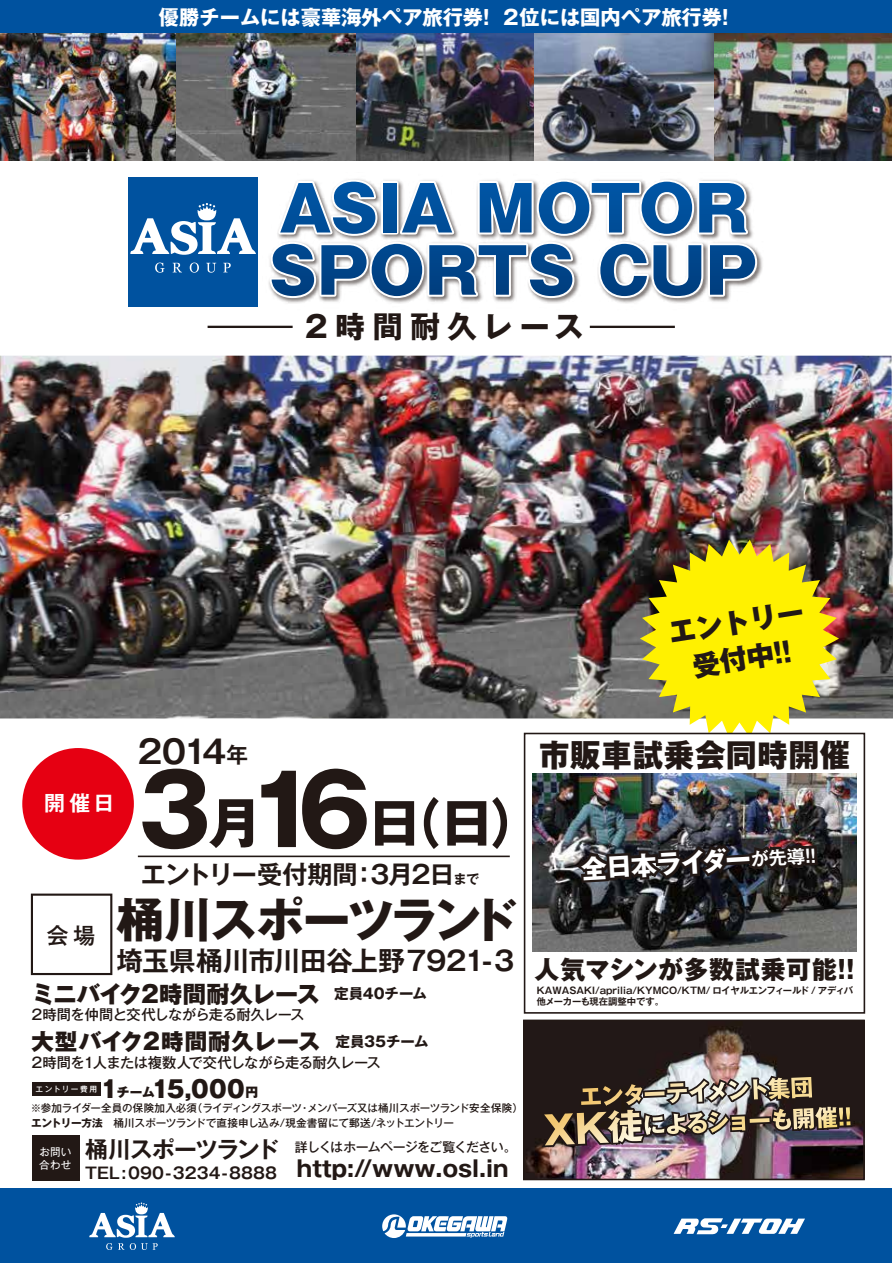
<style>
.page{position:relative;width:893px;height:1263px;background:#fff}
.page>*{position:absolute;margin:0;border:0;box-sizing:border-box;transform-origin:0 0}
.t1{font:700 54.45px "Gothic MB101 Pro";color:#221815}
.t2{font:700 48px "Gothic MB101 Pro";letter-spacing:-.07em;color:#221815}
.t3{font:700 32.25px "Gothic MB101 Pro De";color:#221815}
.t4{font:800 31.35px "Gothic MB101 Pro";letter-spacing:.025em;color:#221815}
.t5{font:700 30px "Gothic MB101 Pro";letter-spacing:.245em;color:#221815}
.t6{font:800 27.3px/36.9px "Gothic MB101 Pro";color:#221815;text-align:center}
.t7{font:700 26.85px "Gothic MB101 Pro De";letter-spacing:-.02em;color:#221815}
.t8{font:700 25.95px "Gothic MB101 Pro";color:#fff}
.t9{font:700 25.2px "Gothic MB101 Pro De";letter-spacing:-.05em;color:#221815}
.t10{font:800 24.9px "Gothic MB101 Pro";letter-spacing:.02em;color:#221815}
.t11{font:800 23.25px "Gothic MB101 Pro";letter-spacing:-.005em;color:#221815}
.t12{font:700 22.95px "Gothic MB101 Pro De";letter-spacing:-.06em;color:#221815}
.t13{font:800 22.5px "Gothic MB101 Pro";letter-spacing:.03em;color:#221815}
.t14{font:700 20.85px "Gothic MB101 Pro De";color:#fff}
.t15{font:700 20.25px "Gothic MB101 Pro";color:#fff}
.t16{font:700 15.75px "Gothic MB101 Pro De";color:#221815}
.t17{font:500 14.25px "Gothic MB101 Pro";letter-spacing:-.03em;color:#221815}
.t18{font:500 12.9px "Gothic MB101 Pro";letter-spacing:-.055em;color:#221815}
.t19{font:500 10.65px "Gothic MB101 Pro";letter-spacing:-.025em;color:#221815}
.t20{font:10.65px/12.8px "Gothic MB101 Pro";letter-spacing:.005em;color:#fff}
.t21{font:500 10.5px "Gothic MB101 Pro";letter-spacing:-.02em;color:#221815}
.t22{font:700 9.3px/11.7px "Gothic MB101 Pro De";color:#221815}
.t23{font:500 7.8px "Gothic MB101 Pro";letter-spacing:.165em;color:#fff}
.s1{font-size:21.75px}
.s2{font-size:96.9px}
.s3{font-size:13.2px}
.s4{font-family:"Gothic MB101 Pro De";font-size:18px}
.s5{font-weight:700;font-size:14.4px}
.s6{font-size:12.75px}
.s7{font-weight:700}
.s8{font-family:"Gothic MB101 Pro";font-size:22.35px}
</style>
<div class="page">
<div style="left:0;top:1188px;width:892px;height:75px;background:#00529f"></div>
<div style="left:0;top:0;width:892px;height:34px;background:#00529f"></div>
<img style="left:0;top:356px;width:893px;height:362px">
<img style="left:280px;top:252px;width:483px;height:52px">
<svg style="left:268px;top:179px;width:491px;height:121px"></svg>
<div style="left:128px;top:177px;width:130px;height:129px;background:#00529f"></div>
<svg style="left:130px;top:203px;width:126px;height:52px"></svg>
<svg style="left:155px;top:263px;width:10px;height:10px"></svg>
<svg style="left:173px;top:263px;width:9px;height:9px"></svg>
<svg style="left:190px;top:263px;width:9px;height:10px"></svg>
<svg style="left:206px;top:263px;width:10px;height:10px"></svg>
<svg style="left:223px;top:263px;width:8px;height:9px"></svg>
<hr style="left:208px;top:326px;width:85px;height:2px;background:#221815">
<hr style="left:590px;top:326px;width:85px;height:2px;background:#221815">
<img style="left:0;top:34px;width:892px;height:126px">
<div style="left:31px;top:893px;width:81px;height:82px;background:#fff;border:2px solid #221815"></div>
<div style="left:32px;top:1135px;width:47px;height:46px;background:#221815"></div>
<hr style="left:138px;top:855px;width:372px;height:2px;background:#221815">
<div style="left:32px;top:1082px;width:68px;height:14px;background:#221815"></div>
<svg style="left:89px;top:1202px;width:86px;height:48px"></svg>
<svg style="left:382px;top:1214px;width:126px;height:24px"></svg>
<div style="left:524px;top:733px;width:341px;height:281px;background:#fff;border:2px solid #221815"></div>
<img style="left:533px;top:773px;width:323px;height:68px">
<img style="left:534px;top:540px;width:321px;height:241px">
<div style="left:22px;top:748px;width:112px;height:112px;background:#e60012;border-radius:50%"></div>
<img style="left:525px;top:841px;width:333px;height:394px">
<h3 class="t15" style="left:159px;top:1px;width:571px">優勝チームには豪華海外ペア旅行券! 2位には国内ペア旅行券!</h3>
<h3 class="t5" style="left:305px;top:302px;width:280px">2時間耐久レース</h3>
<h3 class="t14" style="left:44px;top:786px;width:72px">開催日</h3>
<h3 class="t3" style="left:138px;top:725px;width:112px">2014<span class="s1">年</span></h3>
<h1 class="t1" style="left:138px;top:778px;width:407px"><span class="s2">3</span>月<span class="s2">16</span>日（日）</h1>
<h3 class="t9" style="left:141px;top:854px;width:340px">エントリー受付期間：3月2日<span class="s3">まで</span></h3>
<h3 class="t6" style="left:665px;top:611px;width:138px;rotate:-9deg">エントリー受付中!!</h3>
<h3 class="t4" style="left:539px;top:729px;width:313px">市販車試乗会同時開催</h3>
<h3 class="t8" style="left:580px;top:847px;width:237px;rotate:-3deg">全日本ライダー<span class="s4">が先導!!</span></h3>
<h2 class="t2" style="left:46px;top:880px;width:474px"><sub>会場</sub> 桶川スポーツランド</h2>
<h3 class="t7" style="left:117px;top:938px;width:399px">埼玉県桶川市川田谷上野7921-3</h3>
<h3 class="t11" style="left:31px;top:974px;width:397px">ミニバイク2時間耐久レース <span class="s5">定員40チーム</span></h3>
<h3 class="t17" style="left:31px;top:1003px;width:274px">2時間を仲間と交代しながら走る耐久レース</h3>
<h3 class="t13" style="left:31px;top:1023px;width:399px">大型バイク2時間耐久レース <span class="s5">定員35チーム</span></h3>
<h3 class="t17" style="left:31px;top:1051px;width:351px">2時間を1人または複数人で交代しながら走る耐久レース</h3>
<p class="t23" style="left:36px;top:1083px;width:63px">エントリー費用</p>
<h3 class="t11" style="left:101px;top:1069px;width:159px">1<span class="s6">チーム</span>15,000<span class="s6">円</span></h3>
<p class="t21" style="left:31px;top:1099px;width:494px">※参加ライダー全員の保険加入必須（ライディングスポーツ・メンバーズ又は桶川スポーツランド安全保険）</p>
<p class="t19" style="left:31px;top:1114px;width:425px"><span class="s7">エントリー方法</span> 桶川スポーツランドで直接申し込み/現金書留にて郵送/ネットエントリー</p>
<p class="t20" style="left:39px;top:1144px;width:34px">お問い合わせ</p>
<h3 class="t12" style="left:85px;top:1130px;width:195px">桶川スポーツランド</h3>
<h3 class="t18" style="left:295px;top:1137px;width:223px">詳しくはホームページをご覧ください。</h3>
<h3 class="t16" style="left:85px;top:1159px;width:425px">TEL:090-3234-8888 <span class="s8">http://www.osl.in</span></h3>
<h3 class="t10" style="left:535px;top:949px;width:321px">人気マシンが多数試乗可能!!</h3>
<p class="t22" style="left:537px;top:983px;width:318px">KAWASAKI/aprilia/KYMCO/KTM/ ロイヤルエンフィールド / アディバ他メーカーも現在調整中です。</p>
</div>
